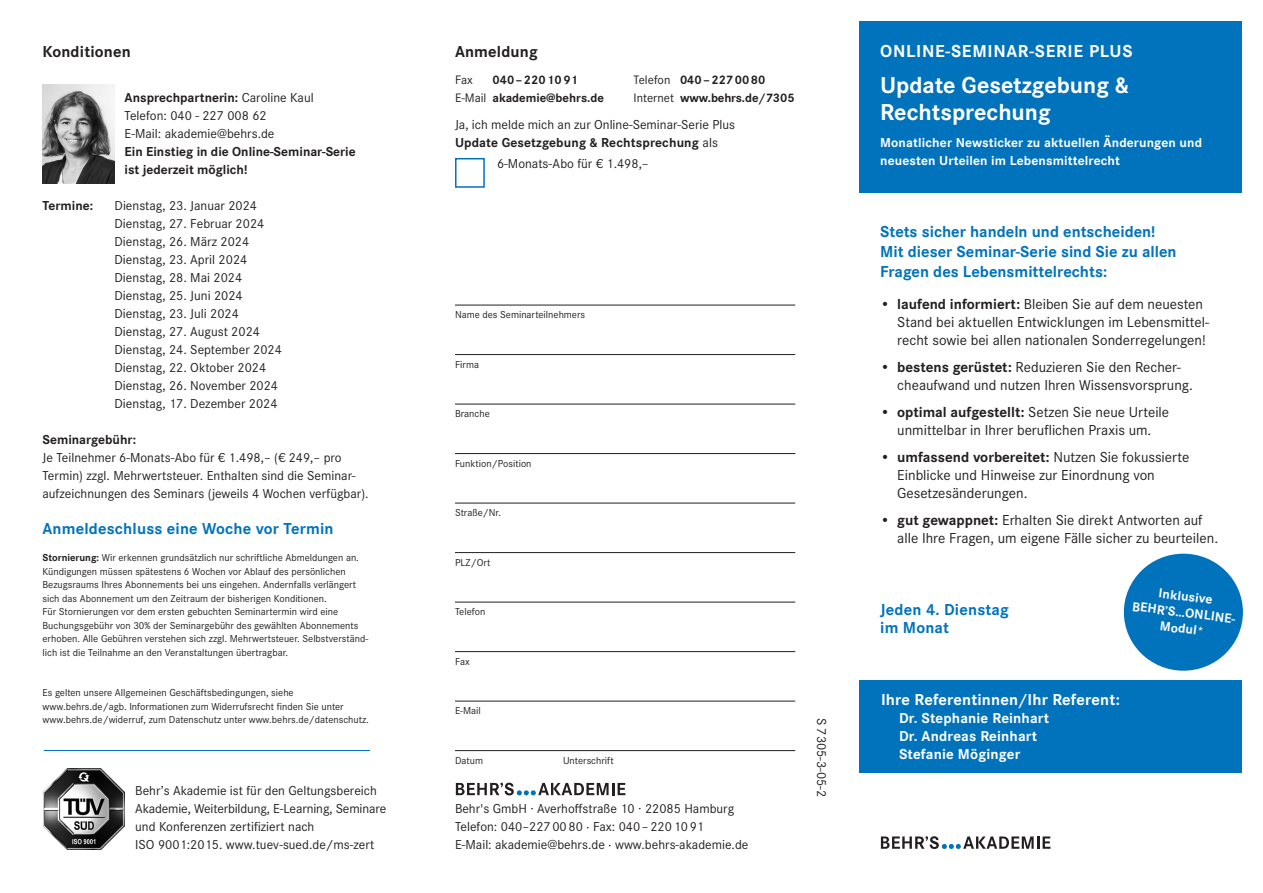
<style>
.page{position:relative;width:1263px;height:893px;background:#fff}
.page>*{position:absolute;margin:0;border:0;box-sizing:border-box;transform-origin:0 0}
.t1{font:700 24px/27px "Corporate S";color:#fff}
.t2{font:700 18px "Corporate S";letter-spacing:.04em;color:#fff}
.t3{font:700 16.5px/19.8px "Corporate S";color:#0073bc}
.t4{font:700 16.5px "Corporate S";letter-spacing:.01em;color:#fff}
.t5{font:700 16.5px "Corporate S";letter-spacing:.01em;color:#231f20}
.t6{font:15px/18px "Corporate S";color:#231f20}
.t7{font:700 15px/18px "Corporate S";letter-spacing:.01em;color:#fff}
.t8{font:13.5px/18px "Corporate S";color:#231f20}
.t9{font:700 13.5px/16.2px "Corporate S";letter-spacing:.01em;color:#fff}
.t10{font:700 13.5px/18px "Corporate S";color:#231f20}
.t11{font:700 12.75px "Corporate S";color:#231f20}
.t12{font:12.75px "Corporate S";color:#231f20}
.t13{font:10.5px/13.5px "Corporate S";color:#231f20}
.s1{font-weight:700}
.s2{font-weight:400}
</style>
<div class="page">
<div style="left:859px;top:21px;width:383px;height:171px;background:#0073bc"></div>
<hr style="left:455px;top:305px;width:340px;height:1px;background:#231f20">
<hr style="left:455px;top:354px;width:340px;height:1px;background:#231f20">
<hr style="left:455px;top:404px;width:340px;height:1px;background:#231f20">
<hr style="left:455px;top:453px;width:340px;height:1px;background:#231f20">
<hr style="left:455px;top:503px;width:340px;height:1px;background:#231f20">
<hr style="left:455px;top:552px;width:340px;height:1px;background:#231f20">
<hr style="left:455px;top:602px;width:340px;height:1px;background:#231f20">
<hr style="left:455px;top:651px;width:340px;height:1px;background:#231f20">
<hr style="left:455px;top:701px;width:340px;height:1px;background:#231f20">
<hr style="left:455px;top:750px;width:340px;height:1px;background:#231f20">
<svg style="left:881px;top:836px;width:169px;height:13px"></svg>
<svg style="left:456px;top:783px;width:169px;height:12px"></svg>
<img style="left:44px;top:768px;width:81px;height:81px">
<hr style="left:44px;top:750px;width:326px;height:1px;background:#0073bc">
<img style="left:43px;top:84px;width:71px;height:99px">
<div style="left:859px;top:680px;width:383px;height:93px;background:#0073bc"></div>
<div style="left:455px;top:158px;width:30px;height:30px;border:2px solid #0073bc"></div>
<div style="left:1124px;top:554px;width:119px;height:117px;background:#0073bc;border-radius:50%"></div>
<p class="t5" style="left:43px;top:39px;width:90px">Konditionen</p>
<p class="t8" style="left:125px;top:88px;width:191px"><span class="s1">Ansprechpartnerin:</span> Caroline Kaul<br>Telefon: 040 - 227 008 62<br>E-Mail: akademie@behrs.de</p>
<p class="t10" style="left:125px;top:142px;width:233px">Ein Einstieg in die Online-Seminar-Serie ist jederzeit möglich!</p>
<p class="t10" style="left:43px;top:196px;width:52px">Termine:</p>
<p class="t8" style="left:115px;top:196px;width:169px">Dienstag, 23. Januar 2024<br>Dienstag, 27. Februar 2024<br>Dienstag, 26. März 2024<br>Dienstag, 23. April 2024<br>Dienstag, 28. Mai 2024<br>Dienstag, 25. Juni 2024<br>Dienstag, 23. Juli 2024<br>Dienstag, 27. August 2024<br>Dienstag, 24. September 2024<br>Dienstag, 22. Oktober 2024<br>Dienstag, 26. November 2024<br>Dienstag, 17. Dezember 2024</p>
<p class="t10" style="left:43px;top:430px;width:95px">Seminargebühr:</p>
<p class="t8" style="left:43px;top:448px;width:328px">Je Teilnehmer 6-Monats-Abo für € 1.498,– (€ 249,– pro<br>Termin) zzgl. Mehrwertsteuer. Enthalten sind die Seminar&shy;aufzeichnungen des Seminars (jeweils 4 Wochen verfügbar).</p>
<p class="t3" style="left:43px;top:518px;width:293px">Anmeldeschluss eine Woche vor Termin</p>
<p class="t13" style="left:43px;top:550px;width:327px"><span class="s1">Stornierung:</span> Wir erkennen grundsätzlich nur schriftliche Abmeldungen an.<br>Kündigungen müssen spätestens 6 Wochen vor Ablauf des persönlichen Bezugsraums Ihres Abonnements bei uns eingehen. Andernfalls verlängert sich das Abonnement um den Zeitraum der bisherigen Konditionen.<br>Für Stornierungen vor dem ersten gebuchten Seminartermin wird eine Buchungsgebühr von 30% der Seminargebühr des gewählten Abonnements erhoben. Alle Gebühren verstehen sich zzgl. Mehrwertsteuer. Selbstverständ&shy;lich ist die Teilnahme an den Veranstaltungen übertragbar.</p>
<p class="t13" style="left:43px;top:685px;width:328px">Es gelten unsere Allgemeinen Geschäftsbedingungen, siehe www.behrs.de/agb. Informationen zum Widerrufsrecht finden Sie unter www.behrs.de/widerruf, zum Datenschutz unter www.behrs.de/datenschutz.</p>
<p class="t8" style="left:135px;top:781px;width:252px">Behr’s Akademie ist für den Geltungsbereich Akademie, Weiterbildung, E-Learning, Seminare und Konferenzen zertifiziert nach<br>ISO 9001:2015. www.tuev-sued.de/ms-zert</p>
<p class="t5" style="left:455px;top:39px;width:84px">Anmeldung</p>
<p class="t12" style="left:455px;top:71px;width:19px">Fax</p>
<p class="t11" style="left:492px;top:70px;width:87px">040–2201091</p>
<p class="t11" style="left:634px;top:70px;width:133px"><span class="s2">Telefon</span> 040–2270080</p>
<p class="t11" style="left:455px;top:88px;width:150px"><span class="s2">E-Mail</span> akademie@behrs.de</p>
<p class="t11" style="left:634px;top:88px;width:163px"><span class="s2">Internet</span> www.behrs.de/7305</p>
<p class="t8" style="left:455px;top:115px;width:282px">Ja, ich melde mich an zur Online-Seminar-Serie Plus<br><span class="s1">Update Gesetzgebung &amp; Rechtsprechung</span> als</p>
<p class="t8" style="left:497px;top:154px;width:153px">6-Monats-Abo für € 1.498,–</p>
<p class="t13" style="left:455px;top:307px;width:132px">Name des Seminarteilnehmers</p>
<p class="t13" style="left:455px;top:356px;width:26px">Firma</p>
<p class="t13" style="left:455px;top:406px;width:36px">Branche</p>
<p class="t13" style="left:455px;top:455px;width:78px">Funktion/Position</p>
<p class="t13" style="left:455px;top:505px;width:48px">Straße/Nr.</p>
<p class="t13" style="left:455px;top:554px;width:37px">PLZ/Ort</p>
<p class="t13" style="left:455px;top:604px;width:32px">Telefon</p>
<p class="t13" style="left:455px;top:653px;width:16px">Fax</p>
<p class="t13" style="left:455px;top:703px;width:27px">E-Mail</p>
<p class="t13" style="left:455px;top:752px;width:30px">Datum</p>
<p class="t13" style="left:563px;top:752px;width:52px">Unterschrift</p>
<p class="t8" style="left:455px;top:799px;width:295px">Behr's GmbH · Averhoffstraße 10 · 22085 Hamburg<br>Telefon: 040–2270080 · Fax: 040–2201091<br>E-Mail: akademie@behrs.de · www.behrs-akademie.de</p>
<p class="t8" style="left:831px;top:718px;width:81px;rotate:90deg">S 7305-3-05-2</p>
<h2 class="t2" style="left:880px;top:37px;width:254px">ONLINE-SEMINAR-SERIE PLUS</h2>
<h1 class="t1" style="left:880px;top:70px;width:250px">Update Gesetzgebung &amp;<br>Rechtsprechung</h1>
<p class="t9" style="left:880px;top:133px;width:323px;line-height:18px">Monatlicher Newsticker zu aktuellen Änderungen und neuesten Urteilen im Lebensmittelrecht</p>
<p class="t3" style="left:880px;top:221px;width:298px">Stets sicher handeln und entscheiden!<br>Mit dieser Seminar-Serie sind Sie zu allen<br>Fragen des Lebensmittelrechts:</p>
<p class="t6" style="left:897px;top:294px;width:313px;text-indent:-17px"><span class="s1">• laufend informiert:</span> Bleiben Sie auf dem neuesten<br>Stand bei aktuellen Entwicklungen im Lebensmittel&shy;recht sowie bei allen nationalen Sonderregelungen!</p>
<p class="t6" style="left:897px;top:357px;width:297px;text-indent:-17px"><span class="s1">• bestens gerüstet:</span> Reduzieren Sie den Recher&shy;cheaufwand und nutzen Ihren Wissensvorsprung.</p>
<p class="t6" style="left:880px;top:402px;width:290px;text-align:center"><span class="s1">• optimal aufgestellt:</span> Setzen Sie neue Urteile unmittelbar in Ihrer beruflichen Praxis um.</p>
<p class="t6" style="left:897px;top:447px;width:294px;text-indent:-17px"><span class="s1">• umfassend vorbereitet:</span> Nutzen Sie fokussierte<br>Einblicke und Hinweise zur Einordnung von<br>Gesetzesänderungen.</p>
<p class="t6" style="left:897px;top:510px;width:322px;text-indent:-17px"><span class="s1">• gut gewappnet:</span> Erhalten Sie direkt Antworten auf alle Ihre Fragen, um eigene Fälle sicher zu beurteilen.</p>
<p class="t3" style="left:880px;top:599px;width:130px;line-height:18px">Jeden 4. Dienstag im Monat</p>
<p class="t9" style="left:1135px;top:581px;width:108px;text-align:center;rotate:7deg">Inklusive<br>BEHR’S…ONLINE-<br>Modul*</p>
<p class="t4" style="left:881px;top:687px;width:240px">Ihre Referentinnen/Ihr Referent:</p>
<p class="t7" style="left:899px;top:708px;width:152px">Dr. Stephanie Reinhart<br>Dr. Andreas Reinhart<br>Stefanie Möginger</p>
</div>
